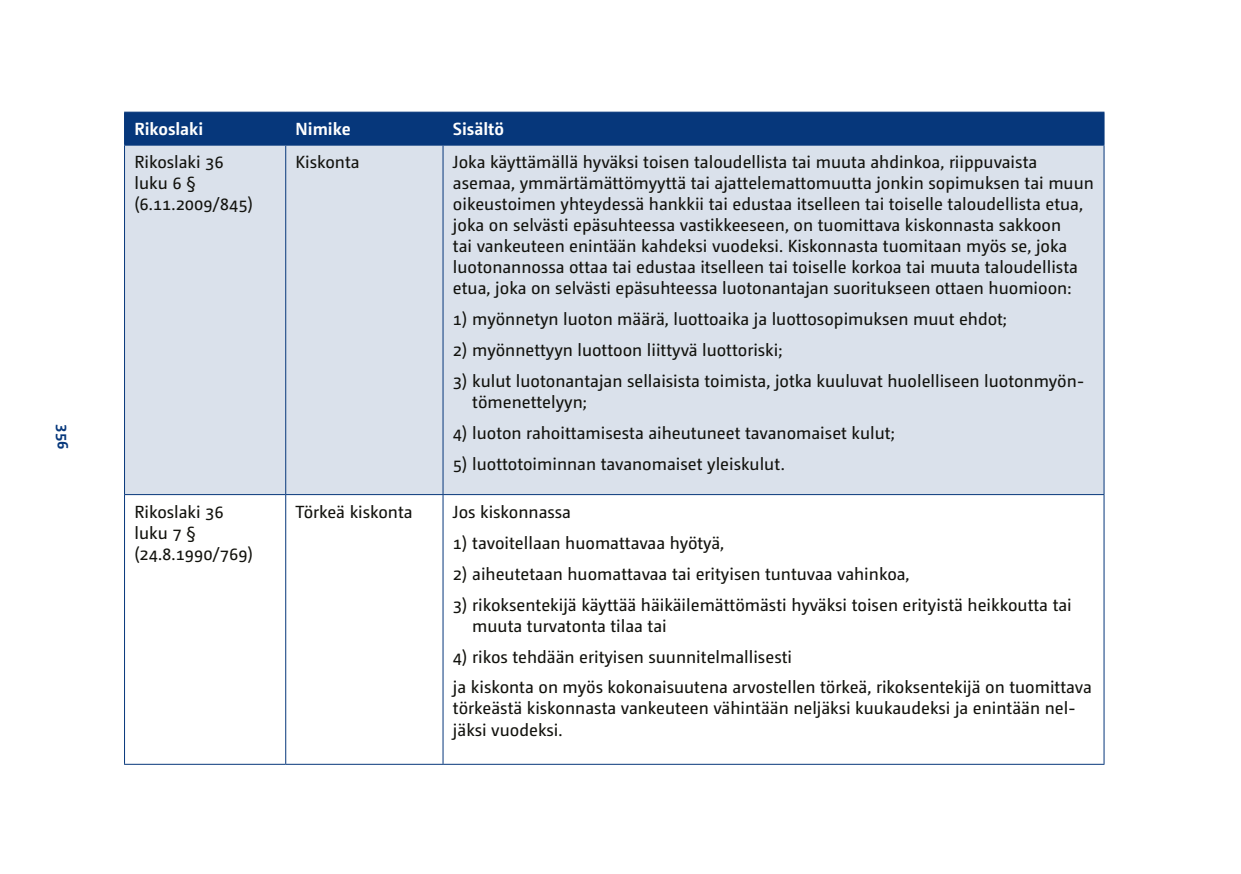
<style>
.page{position:relative;width:1241px;height:874px;background:#fff}
.page>*{position:absolute;margin:0;border:0;box-sizing:border-box;transform-origin:0 0}
.Taulukko__teksti{font:17.5px/21px "Camingo Dos";color:#12120d}
.Taulukko__otsikkorivi{font:700 17.5px "Camingo Dos";color:#fff}
.t1{font:700 15.75px "Camingo Dos";color:#06377b}
</style>
<div class="page">
<div style="left:125px;top:113px;width:978px;height:32px;background:#06377b"></div>
<div style="left:125px;top:146px;width:978px;height:348px;background:#dae1eb"></div>
<hr style="left:285px;top:112px;width:1px;height:33px;background:#06377b">
<hr style="left:442px;top:112px;width:1px;height:33px;background:#06377b">
<hr style="left:285px;top:145px;width:1px;height:349px;background:#06377b">
<hr style="left:442px;top:145px;width:1px;height:349px;background:#06377b">
<hr style="left:285px;top:495px;width:1px;height:268px;background:#06377b">
<hr style="left:442px;top:495px;width:1px;height:268px;background:#06377b">
<hr style="left:124px;top:112px;width:162px;height:1px;background:#06377b">
<hr style="left:124px;top:112px;width:1px;height:33px;background:#06377b">
<hr style="left:286px;top:112px;width:157px;height:1px;background:#06377b">
<hr style="left:443px;top:112px;width:661px;height:1px;background:#06377b">
<hr style="left:1103px;top:112px;width:1px;height:33px;background:#06377b">
<hr style="left:124px;top:145px;width:162px;height:1px;background:#06377b">
<hr style="left:286px;top:145px;width:157px;height:1px;background:#06377b">
<hr style="left:443px;top:145px;width:661px;height:1px;background:#06377b">
<hr style="left:124px;top:145px;width:1px;height:349px;background:#06377b">
<hr style="left:1103px;top:145px;width:1px;height:349px;background:#06377b">
<hr style="left:124px;top:494px;width:162px;height:1px;background:#06377b">
<hr style="left:124px;top:495px;width:1px;height:268px;background:#06377b">
<hr style="left:286px;top:494px;width:157px;height:1px;background:#06377b">
<hr style="left:443px;top:494px;width:661px;height:1px;background:#06377b">
<hr style="left:1103px;top:495px;width:1px;height:268px;background:#06377b">
<hr style="left:124px;top:763px;width:162px;height:1px;background:#06377b">
<hr style="left:286px;top:763px;width:157px;height:1px;background:#06377b">
<hr style="left:443px;top:763px;width:661px;height:1px;background:#06377b">
<p class="t1" style="left:73px;top:424px;width:27px;rotate:90deg">356</p>
<p class="Taulukko__otsikkorivi" style="left:134px;top:118px;width:70px">Rikoslaki</p>
<p class="Taulukko__otsikkorivi" style="left:295px;top:118px;width:57px">Nimike</p>
<p class="Taulukko__otsikkorivi" style="left:453px;top:118px;width:53px">Sisältö</p>
<p class="Taulukko__teksti" style="left:134px;top:151px;width:120px">Rikoslaki 36 luku 6 § (6.11.2009/845)</p>
<p class="Taulukko__teksti" style="left:295px;top:151px;width:66px">Kiskonta</p>
<p class="Taulukko__teksti" style="left:453px;top:151px;width:642px">Joka käyttämällä hyväksi toisen taloudellista tai muuta ahdinkoa, riippuvaista asemaa, ymmärtämättömyyttä tai ajattelemattomuutta jonkin sopimuksen tai muun oikeustoimen yhteydessä hankkii tai edustaa itselleen tai toiselle taloudellista etua, joka on selvästi epäsuhteessa vastikkeeseen, on tuomittava kiskonnasta sakkoon<br>tai vankeuteen enintään kahdeksi vuodeksi. Kiskonnasta tuomitaan myös se, joka luotonannossa ottaa tai edustaa itselleen tai toiselle korkoa tai muuta taloudellista etua, joka on selvästi epäsuhteessa luotonantajan suoritukseen ottaen huomioon:</p>
<p class="Taulukko__teksti" style="left:453px;top:308px;width:555px">1) myönnetyn luoton määrä, luottoaika ja luottosopimuksen muut ehdot;</p>
<p class="Taulukko__teksti" style="left:453px;top:339px;width:330px">2) myönnettyyn luottoon liittyvä luottoriski;</p>
<p class="Taulukko__teksti" style="left:472px;top:370px;width:614px;text-indent:-19px">3) kulut luotonantajan sellaisista toimista, jotka kuuluvat huolelliseen luotonmyön&shy;tömenettelyyn;</p>
<p class="Taulukko__teksti" style="left:453px;top:422px;width:443px">4) luoton rahoittamisesta aiheutuneet tavanomaiset kulut;</p>
<p class="Taulukko__teksti" style="left:453px;top:453px;width:333px">5) luottotoiminnan tavanomaiset yleiskulut.</p>
<p class="Taulukko__teksti" style="left:134px;top:500px;width:120px">Rikoslaki 36 luku 7 § (24.8.1990/769)</p>
<p class="Taulukko__teksti" style="left:295px;top:500px;width:118px">Törkeä kiskonta</p>
<p class="Taulukko__teksti" style="left:453px;top:500px;width:120px">Jos kiskonnassa</p>
<p class="Taulukko__teksti" style="left:453px;top:531px;width:273px">1) tavoitellaan huomattavaa hyötyä,</p>
<p class="Taulukko__teksti" style="left:453px;top:562px;width:458px">2) aiheutetaan huomattavaa tai erityisen tuntuvaa vahinkoa,</p>
<p class="Taulukko__teksti" style="left:472px;top:593px;width:601px;text-indent:-19px">3) rikoksentekijä käyttää häikäilemättömästi hyväksi toisen erityistä heikkoutta tai muuta turvatonta tilaa tai</p>
<p class="Taulukko__teksti" style="left:453px;top:645px;width:341px">4) rikos tehdään erityisen suunnitelmallisesti</p>
<p class="Taulukko__teksti" style="left:453px;top:676px;width:640px">ja kiskonta on myös kokonaisuutena arvostellen törkeä, rikoksentekijä on tuomittava törkeästä kiskonnasta vankeuteen vähintään neljäksi kuukaudeksi ja enintään nel&shy;jäksi vuodeksi.</p>
</div>
